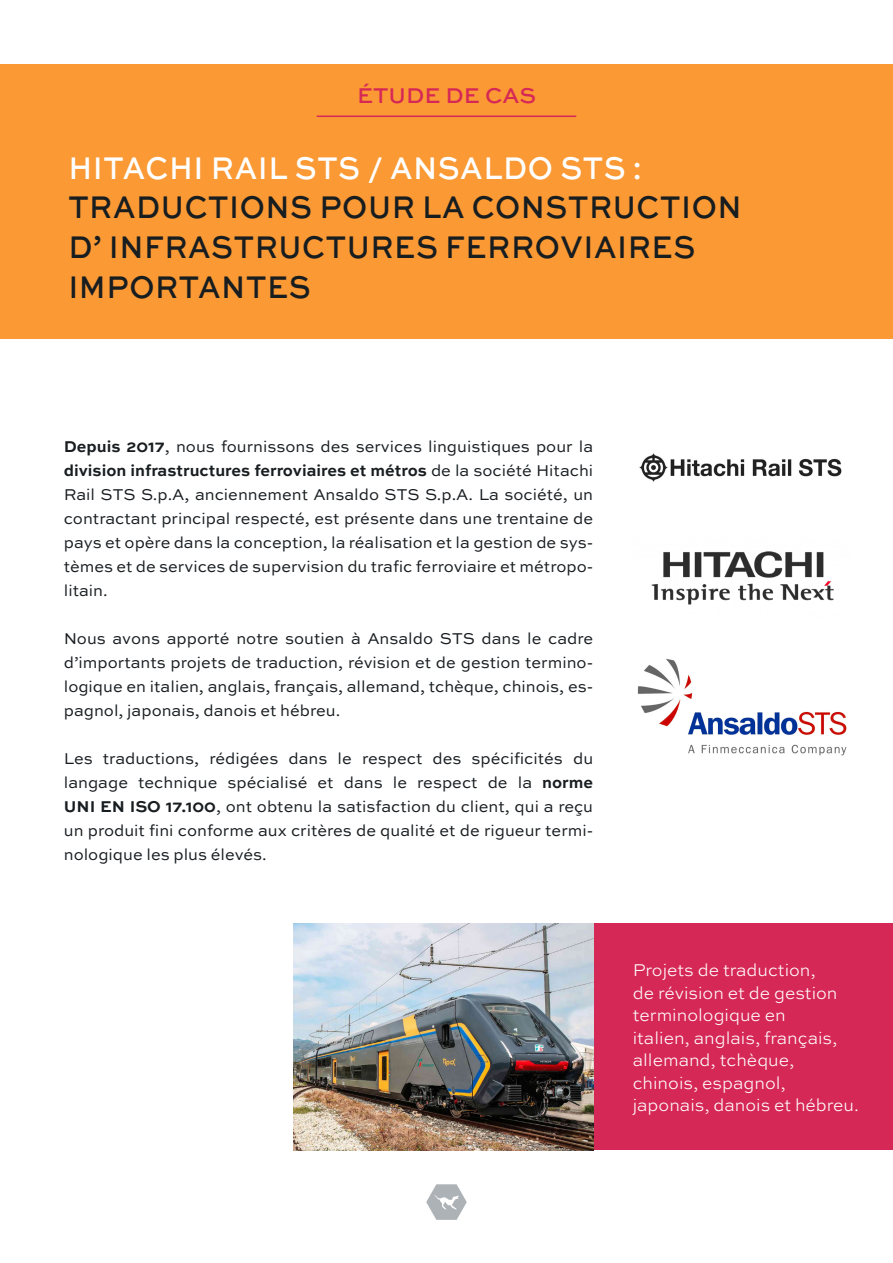
<style>
.page{position:relative;width:893px;height:1263px;background:#fff}
.page>*{position:absolute;margin:0;border:0;box-sizing:border-box;transform-origin:0 0}
.t1{font:500 33px "Sweet Sans Pro";letter-spacing:.02em;color:#181d20;scale:.9 1}
.t2{font:500 33px "Sweet Sans Pro";letter-spacing:.02em;color:#fff;scale:.9 1}
.t3{font:500 22.5px "Sweet Sans Pro";color:#d62856}
.t4{font:300 18px/22.5px "Sweet Sans Pro";color:#fff}
.t5{font:16.5px/24px "Sweet Sans Pro";color:#181d20;text-align:justify}
.s1{font-weight:700}
</style>
<div class="page">
<svg style="left:426px;top:1184px;width:41px;height:36px"></svg>
<div style="left:0;top:64px;width:893px;height:275px;background:#fb9934"></div>
<hr style="left:317px;top:116px;width:259px;height:1px;background:#d62856">
<div style="left:593px;top:923px;width:300px;height:227px;background:#d62856"></div>
<img style="left:639px;top:453px;width:203px;height:29px">
<img style="left:293px;top:923px;width:300px;height:227px">
<img style="left:651px;top:551px;width:183px;height:54px">
<img style="left:637px;top:659px;width:210px;height:97px">
<p class="t3" style="left:357px;top:79px;width:180px">ÉTUDE DE CAS</p>
<p class="t2" style="left:68px;top:144px;width:639px">HITACHI RAIL STS / ANSALDO STS :</p>
<p class="t1" style="left:68px;top:183px;width:750px">TRADUCTIONS POUR LA CONSTRUCTION</p>
<p class="t1" style="left:68px;top:223px;width:698px">D’ INFRASTRUCTURES FERROVIAIRES</p>
<p class="t1" style="left:68px;top:262px;width:271px">IMPORTANTES</p>
<p class="t5" style="left:64px;top:433px;width:531px"><span class="s1">Depuis 2017</span>, nous fournissons des services linguistiques pour la <span class="s1">division infrastructures ferroviaires et métros</span> de la société Hitachi Rail STS S.p.A, anciennement Ansaldo STS S.p.A. La société, un contractant principal respecté, est présente dans une trentaine de pays et opère dans la conception, la réalisation et la gestion de sys&shy;tèmes et de services de supervision du trafic ferroviaire et métropo&shy;litain.</p>
<p class="t5" style="left:64px;top:625px;width:531px">Nous avons apporté notre soutien à Ansaldo STS dans le cadre d’importants projets de traduction, révision et de gestion termino&shy;logique en italien, anglais, français, allemand, tchèque, chinois, es&shy;pagnol, japonais, danois et hébreu.</p>
<p class="t5" style="left:64px;top:745px;width:531px">Les traductions, rédigées dans le respect des spécificités du langage technique spécialisé et dans le respect de la <span class="s1">norme UNI EN ISO 17.100</span>, ont obtenu la satisfaction du client, qui a reçu un produit fini conforme aux critères de qualité et de rigueur termi&shy;nologique les plus élevés.</p>
<p class="t4" style="left:633px;top:958px;width:228px">Projets de traduction,<br>de révision et de gestion terminologique en<br>italien, anglais, français, allemand, tchèque, chinois, espagnol, japonais, danois et hébreu.</p>
</div>
